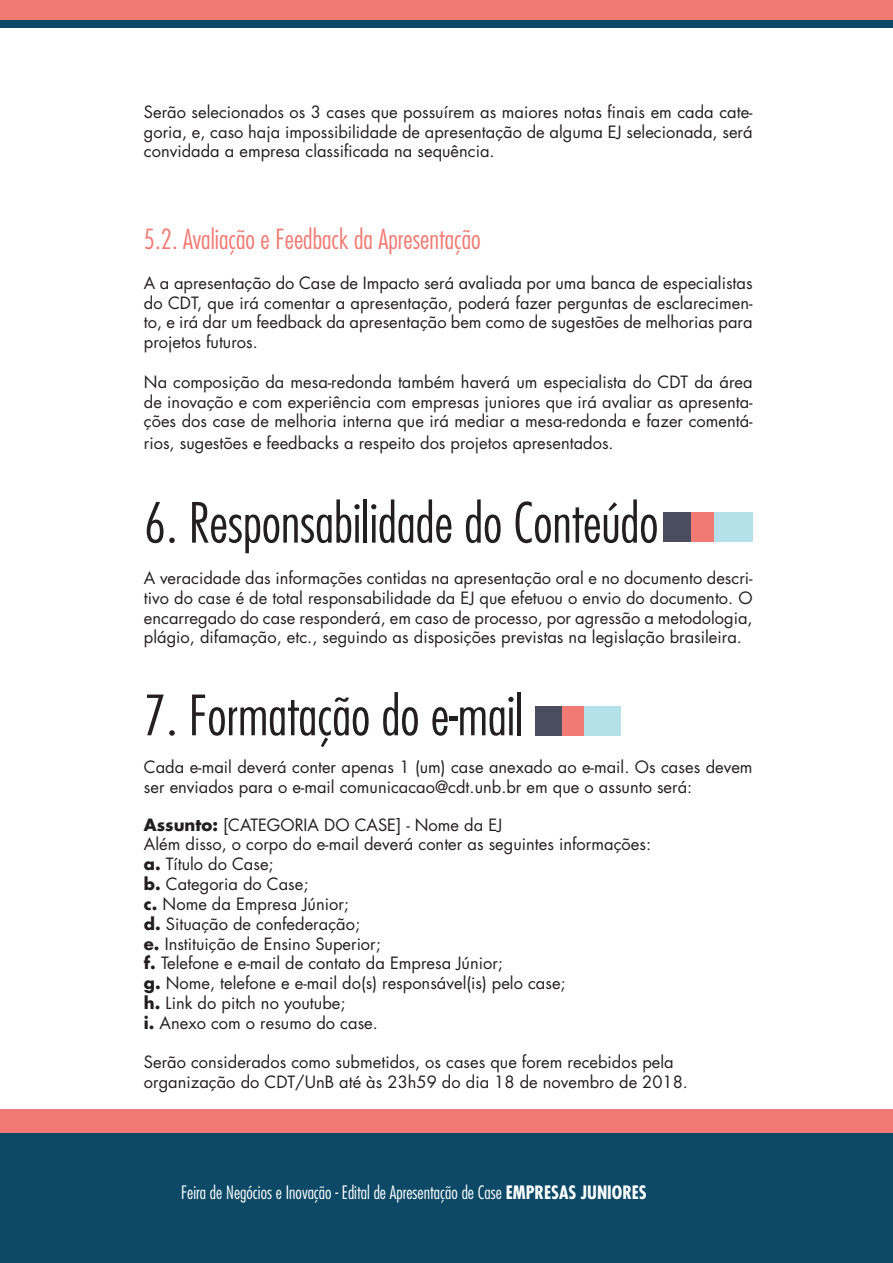
<style>
.page{position:relative;width:893px;height:1263px;background:#fff}
.page>*{position:absolute;margin:0;border:0;box-sizing:border-box;transform-origin:0 0}
.t1{font:300 condensed 54px "Futura Std";color:#231f20}
.t2{font:300 condensed 27px "Futura Std";color:#f17b74}
.t3{font:300 condensed 18px "Futura Std";color:#fff}
.t4{font:16.5px/19.8px "Futura Std";color:#231f20;text-align:justify}
.s1{font-weight:700}
</style>
<div class="page">
<div style="left:0;top:1110px;width:893px;height:153px;background:#f17b74"></div>
<div style="left:0;top:1134px;width:893px;height:129px;background:#0b4966"></div>
<div style="left:663px;top:513px;width:72px;height:29px;background:#494d5f"></div>
<div style="left:691px;top:512px;width:44px;height:30px;background:#f17b74"></div>
<div style="left:714px;top:512px;width:39px;height:30px;background:#b4e0e9"></div>
<div style="left:536px;top:706px;width:68px;height:29px;background:#494d5f"></div>
<div style="left:562px;top:706px;width:42px;height:29px;background:#f17b74"></div>
<div style="left:584px;top:706px;width:37px;height:30px;background:#b4e0e9"></div>
<div style="left:0;top:0;width:893px;height:20px;background:#f17b74"></div>
<div style="left:0;top:20px;width:893px;height:8px;background:#0b4966"></div>
<p class="t4" style="left:144px;top:102px;width:610px">Serão selecionados os 3 cases que possuírem as maiores notas finais em cada cate&shy;goria, e, caso haja impossibilidade de apresentação de alguma EJ selecionada, será convidada a empresa classificada na sequência.</p>
<h2 class="t2" style="left:144px;top:223px;width:338px">5.2. Avaliação e Feedback da Apresentação</h2>
<p class="t4" style="left:144px;top:273px;width:610px">A a apresentação do Case de Impacto será avaliada por uma banca de especialistas do CDT, que irá comentar a apresentação, poderá fazer perguntas de esclarecimen&shy;to, e irá dar um feedback da apresentação bem como de sugestões de melhorias para projetos futuros.</p>
<p class="t4" style="left:144px;top:372px;width:610px">Na composição da mesa-redonda também haverá um especialista do CDT da área de inovação e com experiência com empresas juniores que irá avaliar as apresenta&shy;ções dos case de melhoria interna que irá mediar a mesa-redonda e fazer comentá-</p>
<p class="t4" style="left:144px;top:433px;width:471px">rios, sugestões e feedbacks a respeito dos projetos apresentados.</p>
<h1 class="t1" style="left:144px;top:491px;width:516px">6. Responsabilidade do Conteúdo</h1>
<p class="t4" style="left:144px;top:568px;width:610px">A veracidade das informações contidas na apresentação oral e no documento descri&shy;tivo do case é de total responsabilidade da EJ que efetuou o envio do documento. O encarregado do case responderá, em caso de processo, por agressão a metodologia, plágio, difamação, etc., seguindo as disposições previstas na legislação brasileira.</p>
<h1 class="t1" style="left:144px;top:683px;width:381px">7. Formatação do e-mail</h1>
<p class="t4" style="left:144px;top:757px;width:610px">Cada e-mail deverá conter apenas 1 (um) case anexado ao e-mail. Os cases devem ser enviados para o e-mail comunicacao@cdt.unb.br em que o assunto será:</p>
<p class="t4" style="left:144px;top:815px;width:509px;text-align:left"><span class="s1">Assunto:</span> [CATEGORIA DO CASE] - Nome da EJ<br>Além disso, o corpo do e-mail deverá conter as seguintes informações: <span class="s1">a.</span> Título do Case;<br><span class="s1">b.</span> Categoria do Case;<br><span class="s1">c.</span> Nome da Empresa Júnior;<br><span class="s1">d.</span> Situação de confederação;<br><span class="s1">e.</span> Instituição de Ensino Superior;<br><span class="s1">f.</span> Telefone e e-mail de contato da Empresa Júnior;<br><span class="s1">g.</span> Nome, telefone e e-mail do(s) responsável(is) pelo case;<br><span class="s1">h.</span> Link do pitch no youtube;<br><span class="s1">i.</span> Anexo com o resumo do case.</p>
<p class="t4" style="left:144px;top:1052px;width:546px">Serão considerados como submetidos, os cases que forem recebidos pela organização do CDT/UnB até às 23h59 do dia 18 de novembro de 2018.</p>
<p class="t3" style="left:181px;top:1181px;width:467px">Feira de Negócios e Inovação - Edital de Apresentação de Case <span class="s1">EMPRESAS JUNIORES</span></p>
</div>
